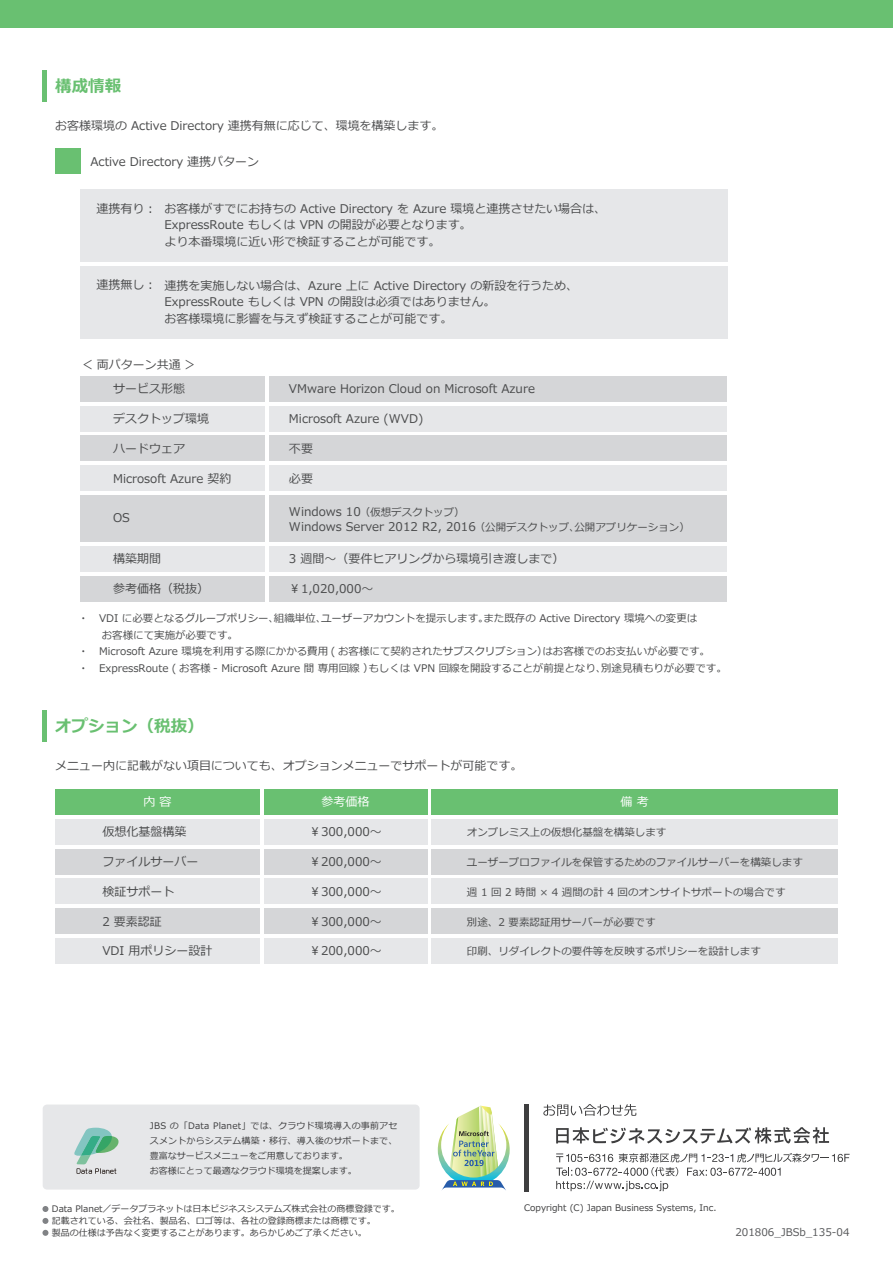
<style>
.page{position:relative;width:893px;height:1263px;background:#fff}
.page>*{position:absolute;margin:0;border:0;box-sizing:border-box;transform-origin:0 0}
.t1{font:700 16.5px "Meiryo";color:#69c071}
.t2{font:12px/16.5px "Meiryo";color:#4b4c4d}
.t3{font:12px "Meiryo";color:#fff}
.t4{font:10.5px/16.5px "Meiryo";color:#4b4c4d}
.t5{font:10.5px "Meiryo";color:#57585a}
.t6{font:9px/12px "Meiryo";color:#3e3e3f}
.t7{font:9px/15px "Meiryo";letter-spacing:.02em;color:#3e3e3f}
.s1{font-size:12px}
.s2{font-size:10.5px}
</style>
<div class="page">
<svg style="left:42px;top:1206px;width:6px;height:6px"></svg>
<svg style="left:42px;top:1218px;width:6px;height:6px"></svg>
<svg style="left:42px;top:1230px;width:6px;height:6px"></svg>
<div style="left:43px;top:1104px;width:377px;height:85px;background:#e6e7e9;border-radius:4px"></div>
<svg style="left:74px;top:1128px;width:45px;height:46px"></svg>
<img style="left:438px;top:1106px;width:72px;height:85px">
<div style="left:80px;top:189px;width:647px;height:73px;background:#e6e7e9"></div>
<hr style="left:524px;top:1104px;width:4px;height:87px;background:#3e3e3f">
<hr style="left:43px;top:710px;width:4px;height:32px;background:#69c071">
<div style="left:431px;top:789px;width:407px;height:25px;background:#69c071"></div>
<div style="left:431px;top:908px;width:407px;height:26px;background:#d5d6d8"></div>
<div style="left:55px;top:908px;width:205px;height:26px;background:#d5d6d8"></div>
<div style="left:431px;top:819px;width:407px;height:25px;background:#e6e7e9"></div>
<div style="left:55px;top:819px;width:205px;height:25px;background:#e6e7e9"></div>
<div style="left:431px;top:879px;width:407px;height:25px;background:#e6e7e9"></div>
<div style="left:55px;top:879px;width:205px;height:25px;background:#e6e7e9"></div>
<div style="left:431px;top:938px;width:407px;height:26px;background:#e6e7e9"></div>
<div style="left:55px;top:938px;width:205px;height:26px;background:#e6e7e9"></div>
<div style="left:264px;top:789px;width:163px;height:25px;background:#69c071"></div>
<div style="left:264px;top:908px;width:163px;height:26px;background:#d5d6d8"></div>
<div style="left:264px;top:819px;width:163px;height:25px;background:#e6e7e9"></div>
<div style="left:431px;top:849px;width:407px;height:25px;background:#d5d6d8"></div>
<div style="left:55px;top:849px;width:205px;height:25px;background:#d5d6d8"></div>
<div style="left:264px;top:849px;width:163px;height:25px;background:#d5d6d8"></div>
<div style="left:264px;top:879px;width:163px;height:25px;background:#e6e7e9"></div>
<div style="left:264px;top:938px;width:163px;height:26px;background:#e6e7e9"></div>
<div style="left:55px;top:789px;width:205px;height:25px;background:#69c071"></div>
<hr style="left:43px;top:70px;width:4px;height:32px;background:#69c071">
<div style="left:0;top:0;width:893px;height:28px;background:#69c071"></div>
<div style="left:81px;top:406px;width:184px;height:25px;background:#e6e7e9"></div>
<div style="left:80px;top:266px;width:647px;height:73px;background:#e6e7e9"></div>
<div style="left:81px;top:376px;width:184px;height:25px;background:#d5d6d8"></div>
<div style="left:269px;top:576px;width:458px;height:25px;background:#d5d6d8"></div>
<div style="left:81px;top:435px;width:184px;height:26px;background:#d5d6d8"></div>
<div style="left:81px;top:495px;width:184px;height:47px;background:#d5d6d8"></div>
<div style="left:81px;top:576px;width:184px;height:25px;background:#d5d6d8"></div>
<div style="left:269px;top:406px;width:458px;height:25px;background:#e6e7e9"></div>
<div style="left:269px;top:376px;width:458px;height:25px;background:#d5d6d8"></div>
<div style="left:269px;top:435px;width:458px;height:26px;background:#d5d6d8"></div>
<div style="left:81px;top:465px;width:184px;height:26px;background:#e6e7e9"></div>
<div style="left:269px;top:465px;width:458px;height:26px;background:#e6e7e9"></div>
<div style="left:269px;top:495px;width:458px;height:47px;background:#d5d6d8"></div>
<div style="left:81px;top:546px;width:184px;height:26px;background:#e6e7e9"></div>
<div style="left:269px;top:546px;width:458px;height:26px;background:#e6e7e9"></div>
<svg style="left:556px;top:1127px;width:273px;height:16px"></svg>
<svg style="left:543px;top:1104px;width:93px;height:12px"></svg>
<svg style="left:556px;top:1153px;width:294px;height:38px"></svg>
<div style="left:55px;top:148px;width:26px;height:26px;background:#69c071"></div>
<h1 class="t1" style="left:55px;top:75px;width:67px">構成情報</h1>
<p class="t2" style="left:55px;top:118px;width:390px">お客様環境の Active Directory 連携有無に応じて、環境を構築します。</p>
<p class="t2" style="left:90px;top:154px;width:170px">Active Directory 連携パターン</p>
<p class="t2" style="left:97px;top:201px;width:61px">連携有り︓</p>
<p class="t2" style="left:97px;top:277px;width:61px">連携無し︓</p>
<p class="t2" style="left:164px;top:201px;width:443px">お客様がすでにお持ちの Active Directory を Azure 環境と連携させたい場合は、<br>ExpressRoute もしくは VPN の開設が必要となります。<br>より本番環境に近い形で検証することが可能です。</p>
<p class="t2" style="left:164px;top:278px;width:415px">連携を実施しない場合は、Azure 上に Active Directory の新設を行うため、<br>ExpressRoute もしくは VPN の開設は必須ではありません。<br>お客様環境に影響を与えず検証することが可能です。</p>
<p class="t2" style="left:81px;top:357px;width:117px">＜ 両パターン共通 ＞</p>
<p class="t2" style="left:113px;top:381px;width:73px">サービス形態</p>
<p class="t2" style="left:113px;top:411px;width:98px">デスクトップ環境</p>
<p class="t2" style="left:113px;top:441px;width:73px">ハードウェア</p>
<p class="t2" style="left:289px;top:381px;width:247px">VMware Horizon Cloud on Microsoft Azure</p>
<p class="t2" style="left:289px;top:411px;width:136px">Microsoft Azure (WVD)</p>
<p class="t2" style="left:289px;top:441px;width:25px">不要</p>
<p class="t2" style="left:113px;top:470px;width:120px">Microsoft Azure 契約</p>
<p class="t2" style="left:289px;top:470px;width:25px">必要</p>
<p class="t4" style="left:289px;top:505px;width:177px"><span class="s1">Windows 10</span> （仮想デスクトップ）</p>
<p class="t2" style="left:289px;top:519px;width:402px">Windows Server 2012 R2, 2016 <span class="s2">（公開デスクトップ、公開アプリケーション）</span></p>
<p class="t2" style="left:113px;top:551px;width:49px">構築期間</p>
<p class="t2" style="left:289px;top:551px;width:277px">3 週間～（要件ヒアリングから環境引き渡しまで）</p>
<p class="t2" style="left:113px;top:510px;width:18px">OS</p>
<p class="t2" style="left:113px;top:581px;width:98px">参考価格（税抜）</p>
<p class="t2" style="left:289px;top:581px;width:86px">￥1,020,000～</p>
<p class="t4" style="left:78px;top:611px;width:650px">・　VDI に必要となるグループポリシー、組織単位、ユーザーアカウントを提示します。また既存の Active Directory 環境への変更は<br>　　お客様にて実施が必要です。<br>・　Microsoft Azure 環境を利用する際にかかる費用 ( お客様にて契約されたサブスクリプション）はお客様でのお支払いが必要です。<br>・　ExpressRoute ( お客様 - Microsoft Azure 間 専用回線 ）もしくは VPN 回線を開設することが前提となり、別途見積もりが必要です。</p>
<h1 class="t1" style="left:55px;top:715px;width:150px">オプション（税抜）</h1>
<p class="t2" style="left:55px;top:758px;width:469px">メニュー内に記載がない項目についても、オプションメニューでサポートが可能です。</p>
<p class="t3" style="left:144px;top:793px;width:30px">内 容</p>
<p class="t3" style="left:321px;top:793px;width:49px">参考価格</p>
<p class="t3" style="left:621px;top:793px;width:30px">備 考</p>
<p class="t2" style="left:102px;top:824px;width:85px">仮想化基盤構築</p>
<p class="t4" style="left:467px;top:825px;width:201px">オンプレミス上の仮想化基盤を構築します</p>
<p class="t2" style="left:309px;top:824px;width:74px">￥300,000～</p>
<p class="t2" style="left:102px;top:854px;width:97px">ファイルサーバー</p>
<p class="t2" style="left:309px;top:854px;width:74px">￥200,000～</p>
<p class="t4" style="left:467px;top:855px;width:337px">ユーザープロファイルを保管するためのファイルサーバーを構築します</p>
<p class="t2" style="left:309px;top:884px;width:74px">￥300,000～</p>
<p class="t2" style="left:102px;top:884px;width:73px">検証サポート</p>
<p class="t4" style="left:467px;top:884px;width:320px">週 1 回 2 時間 × 4 週間の計 4 回のオンサイトサポートの場合です</p>
<p class="t2" style="left:102px;top:914px;width:61px">2 要素認証</p>
<p class="t4" style="left:467px;top:915px;width:190px">別途、2 要素認証用サーバーが必要です</p>
<p class="t2" style="left:309px;top:914px;width:74px">￥300,000～</p>
<p class="t2" style="left:102px;top:943px;width:112px">VDI 用ポリシー設計</p>
<p class="t2" style="left:309px;top:943px;width:74px">￥200,000～</p>
<p class="t4" style="left:467px;top:944px;width:295px">印刷、リダイレクトの要件等を反映するポリシーを設計します</p>
<p class="t7" style="left:150px;top:1119px;width:249px">JBS の「Data Planet」では、クラウド環境導入の事前アセスメントからシステム構築・移行、導入後のサポートまで、豊富なサービスメニューをご用意しております。<br>お客様にとって最適なクラウド環境を提案します。</p>
<p class="t6" style="left:52px;top:1203px;width:349px">Data Planet／データプラネットは日本ビジネスシステムズ株式会社の商標登録です。記載されている、会社名、製品名、ロゴ等は、各社の登録商標または商標です。<br>製品の仕様は予告なく変更することがあります。あらかじめご了承ください。</p>
<p class="t6" style="left:524px;top:1202px;width:194px">Copyright (C) Japan Business Systems, Inc.</p>
<p class="t5" style="left:735px;top:1225px;width:116px">201806_JBSb_135-04</p>
</div>
